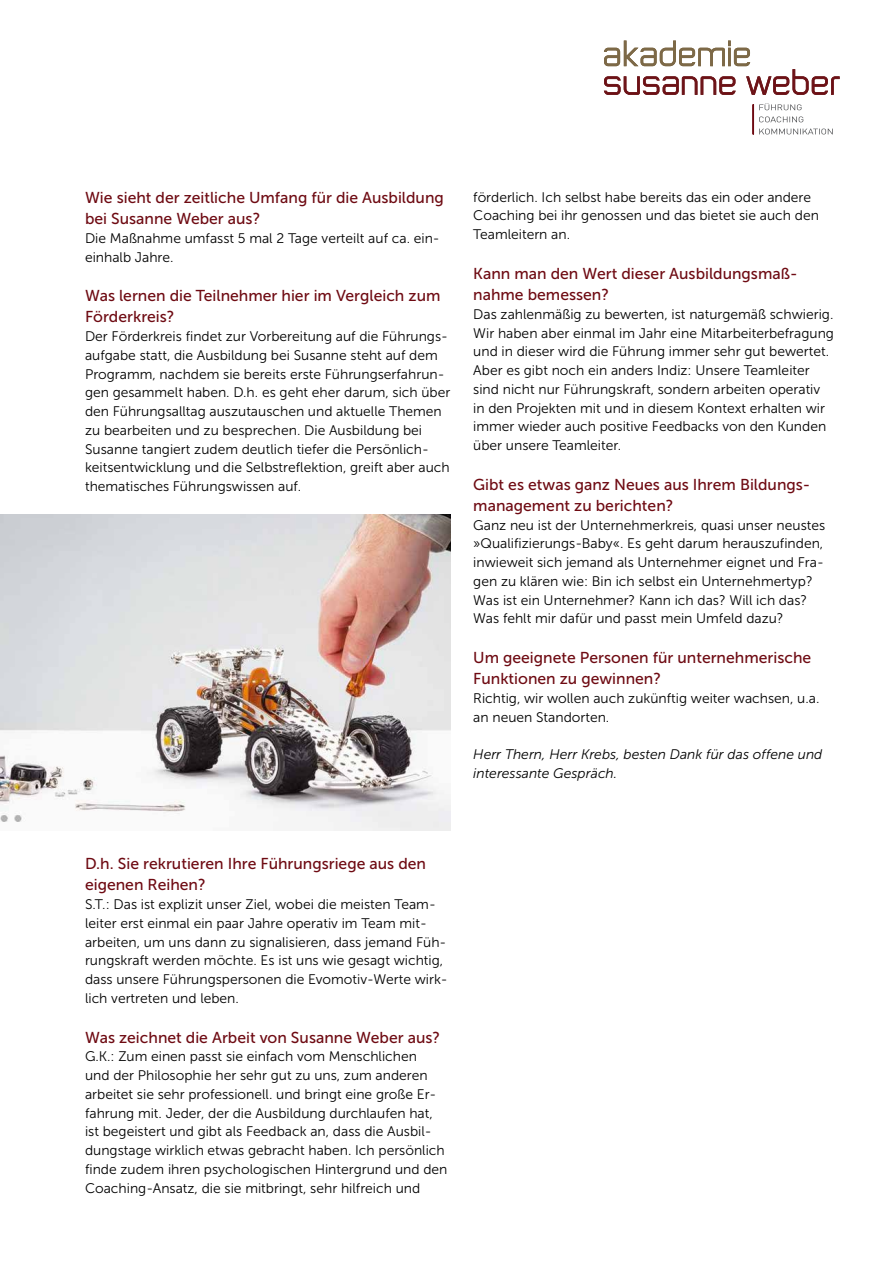
<style>
.page{position:relative;width:893px;height:1263px;background:#fff}
.page>*{position:absolute;margin:0;border:0;box-sizing:border-box;transform-origin:0 0}
.t1{font:15.75px/21px "Museo Sans 500";color:#6e0a12}
.t2{font:13.8px/18.8px "Museo Sans 300";color:#000}
.t3{font:italic 13.8px/18.8px "Museo Sans 300";color:#000}
</style>
<div class="page">
<svg style="left:604px;top:41px;width:235px;height:54px"></svg>
<svg style="left:759px;top:129px;width:74px;height:5px"></svg>
<svg style="left:759px;top:116px;width:44px;height:6px"></svg>
<svg style="left:759px;top:103px;width:43px;height:7px"></svg>
<hr style="left:752px;top:104px;width:2px;height:30px;background:#6e0a12">
<img style="left:0;top:514px;width:451px;height:316px">
<p class="t1" style="left:85px;top:187px;width:360px">Wie sieht der zeitliche Umfang für die Ausbildung bei Susanne Weber aus?</p>
<p class="t2" style="left:85px;top:229px;width:356px">Die Maßnahme umfasst 5 mal 2 Tage verteilt auf ca. ein&shy;einhalb Jahre.</p>
<p class="t1" style="left:85px;top:286px;width:357px">Was lernen die Teilnehmer hier im Vergleich zum<br>Förderkreis?</p>
<p class="t2" style="left:85px;top:327px;width:367px">Der Förderkreis findet zur Vorbereitung auf die Führungs&shy;aufgabe statt, die Ausbildung bei Susanne steht auf dem Programm, nachdem sie bereits erste Führungserfahrun&shy;gen gesammelt haben. D.h. es geht eher darum, sich über den Führungsalltag auszutauschen und aktuelle Themen zu bearbeiten und zu besprechen. Die Ausbildung bei Susanne tangiert zudem deutlich tiefer die Persönlich&shy;keitsentwicklung und die Selbstreflektion, greift aber auch thematisches Führungswissen auf.</p>
<p class="t2" style="left:473px;top:188px;width:347px">förderlich. Ich selbst habe bereits das ein oder andere<br>Coaching bei ihr genossen und das bietet sie auch den<br>Teamleitern an.</p>
<p class="t1" style="left:473px;top:263px;width:326px">Kann man den Wert dieser Ausbildungsmaß&shy;nahme bemessen?</p>
<p class="t2" style="left:473px;top:305px;width:362px">Das zahlenmäßig zu bewerten, ist naturgemäß schwierig.<br>Wir haben aber einmal im Jahr eine Mitarbeiterbefragung und in dieser wird die Führung immer sehr gut bewertet.<br>Aber es gibt noch ein anders Indiz: Unsere Teamleiter sind nicht nur Führungskraft, sondern arbeiten operativ in den Projekten mit und in diesem Kontext erhalten wir immer wieder auch positive Feedbacks von den Kunden über unsere Teamleiter.</p>
<p class="t1" style="left:473px;top:474px;width:339px">Gibt es etwas ganz Neues aus Ihrem Bildungs&shy;management zu berichten?</p>
<p class="t2" style="left:473px;top:515px;width:353px">Ganz neu ist der Unternehmerkreis, quasi unser neustes »Qualifizierungs-Baby«. Es geht darum herauszufinden, inwieweit sich jemand als Unternehmer eignet und Fra&shy;gen zu klären wie: Bin ich selbst ein Unternehmertyp?<br>Was ist ein Unternehmer? Kann ich das? Will ich das?<br>Was fehlt mir dafür und passt mein Umfeld dazu?</p>
<p class="t1" style="left:473px;top:647px;width:339px">Um geeignete Personen für unternehmerische<br>Funktionen zu gewinnen?</p>
<p class="t2" style="left:473px;top:689px;width:348px">Richtig, wir wollen auch zukünftig weiter wachsen, u.a. an neuen Standorten.</p>
<p class="t3" style="left:473px;top:745px;width:351px">Herr Thern, Herr Krebs, besten Dank für das offene und interessante Gespräch.</p>
<p class="t1" style="left:85px;top:853px;width:343px">D.h. Sie rekrutieren Ihre Führungsriege aus den eigenen Reihen?</p>
<p class="t2" style="left:85px;top:895px;width:364px">S.T.: Das ist explizit unser Ziel, wobei die meisten Team&shy;leiter erst einmal ein paar Jahre operativ im Team mit&shy;arbeiten, um uns dann zu signalisieren, dass jemand Füh&shy;rungskraft werden möchte. Es ist uns wie gesagt wichtig, dass unsere Führungspersonen die Evomotiv-Werte wirk&shy;lich vertreten und leben.</p>
<p class="t1" style="left:85px;top:1027px;width:357px">Was zeichnet die Arbeit von Susanne Weber aus?</p>
<p class="t2" style="left:85px;top:1047px;width:364px">G.K.: Zum einen passt sie einfach vom Menschlichen<br>und der Philosophie her sehr gut zu uns, zum anderen arbeitet sie sehr professionell. und bringt eine große Er&shy;fahrung mit. Jeder, der die Ausbildung durchlaufen hat, ist begeistert und gibt als Feedback an, dass die Ausbil&shy;dungstage wirklich etwas gebracht haben. Ich persönlich finde zudem ihren psychologischen Hintergrund und den Coaching-Ansatz, die sie mitbringt, sehr hilfreich und</p>
</div>
